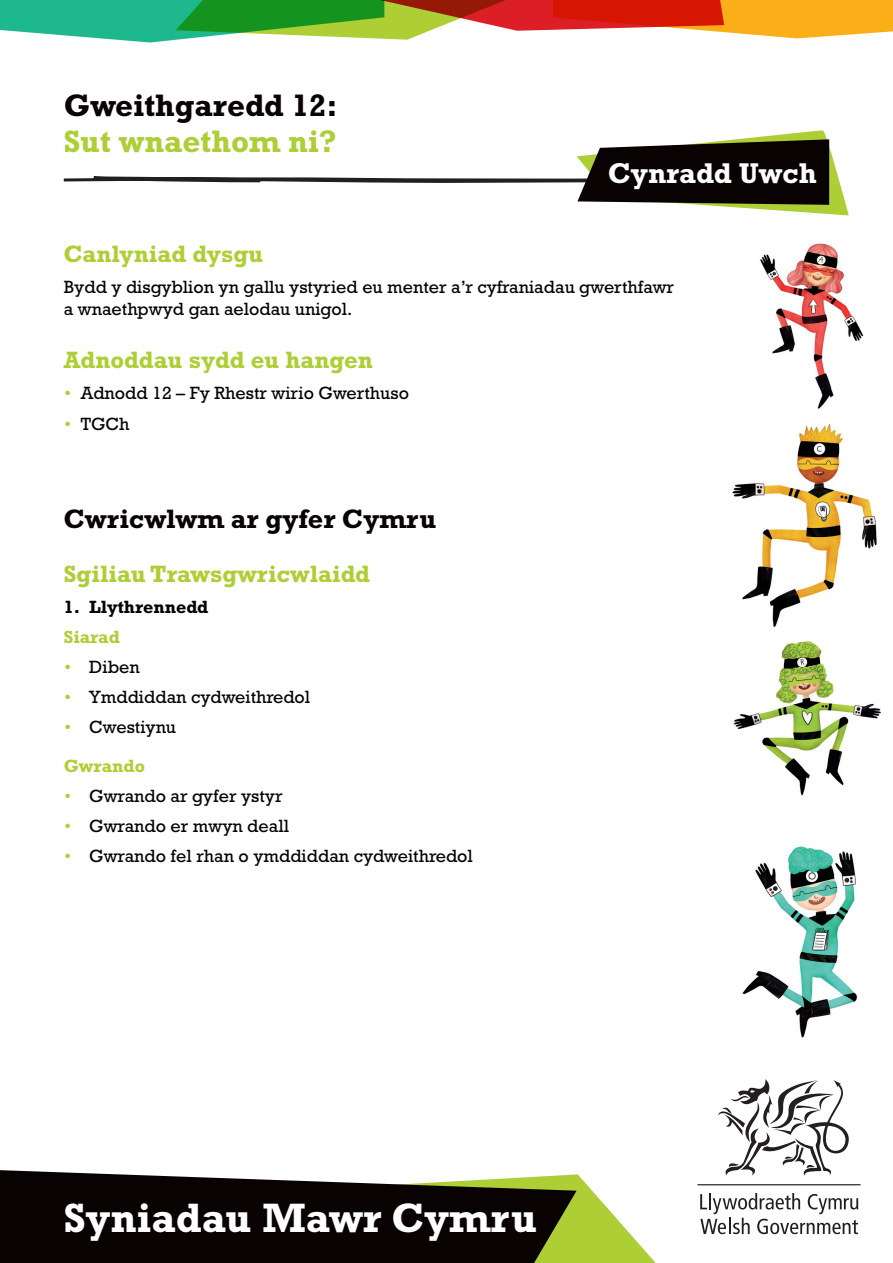
<style>
.page{position:relative;width:893px;height:1263px;background:#fff}
.page>*{position:absolute;margin:0;border:0;box-sizing:border-box;transform-origin:0 0}
.t1{font:700 41.7px "Rockwell";color:#fff}
.t2{font:700 31.5px "Rockwell";color:#080302}
.t3{font:700 31.5px "Rockwell";color:#aece36}
.t4{font:700 29.1px "Rockwell";color:#fff}
.t5{font:700 27px "Rockwell";color:#080302}
.t6{font:700 24px "Rockwell";color:#aece36}
.t7{font:18px/22.5px "Rockwell";color:#080302}
.t8{font:700 18px "Rockwell";color:#080302}
.t9{font:700 18px "Rockwell";color:#aece36}
.s1{font-style:italic;color:#aece36}
.s2{font-weight:700;color:#aece36}
</style>
<div class="page">
<svg style="left:577px;top:1174px;width:79px;height:89px"></svg>
<svg style="left:0;top:1170px;width:577px;height:93px;background:#26231a"></svg>
<img style="left:733px;top:641px;width:148px;height:155px">
<img style="left:760px;top:243px;width:103px;height:166px">
<img style="left:732px;top:423px;width:145px;height:204px">
<img style="left:742px;top:846px;width:115px;height:192px">
<svg style="left:718px;top:1079px;width:131px;height:97px"></svg>
<svg style="left:700px;top:1193px;width:158px;height:41px"></svg>
<hr style="left:697px;top:1184px;width:164px;height:1px;background:#231f20">
<svg style="left:63px;top:130px;width:786px;height:85px"></svg>
<svg style="left:0;top:0;width:893px;height:43px"></svg>
<h2 class="t2" style="left:64px;top:87px;width:275px">Gweithgaredd 12:</h2>
<h2 class="t3" style="left:64px;top:123px;width:275px">Sut wnaethom ni?</h2>
<h3 class="t4" style="left:608px;top:156px;width:210px">Cynradd Uwch</h3>
<h3 class="t6" style="left:64px;top:240px;width:201px">Canlyniad dysgu</h3>
<p class="t7" style="left:64px;top:275px;width:612px">Bydd y disgyblion yn gallu ystyried eu menter a’r cyfraniadau gwerthfawr a wnaethpwyd gan aelodau unigol.</p>
<h3 class="t6" style="left:64px;top:345px;width:311px">Adnoddau sydd eu hangen</h3>
<p class="t7" style="left:64px;top:381px;width:347px"><span class="s1">•</span> Adnodd 12 – Fy Rhestr wirio Gwerthuso</p>
<p class="t7" style="left:64px;top:412px;width:67px"><span class="s1">•</span> TGCh</p>
<h3 class="t5" style="left:64px;top:503px;width:374px">Cwricwlwm ar gyfer Cymru</h3>
<h3 class="t6" style="left:64px;top:559px;width:308px">Sgiliau Trawsgwricwlaidd</h3>
<p class="t8" style="left:64px;top:596px;width:146px">1. Llythrennedd</p>
<p class="t9" style="left:64px;top:626px;width:58px">Siarad</p>
<p class="t7" style="left:64px;top:655px;width:78px"><span class="s1">•</span> Diben</p>
<p class="t7" style="left:64px;top:685px;width:248px"><span class="s1">•</span> Ymddiddan cydweithredol</p>
<p class="t7" style="left:64px;top:707px;width:114px;line-height:38.5px"><span class="s1">•</span> Cwestiynu<br><span class="s2">Gwrando</span></p>
<p class="t7" style="left:64px;top:784px;width:220px"><span class="s1">•</span> Gwrando ar gyfer ystyr</p>
<p class="t7" style="left:64px;top:814px;width:227px"><span class="s1">•</span> Gwrando er mwyn deall</p>
<p class="t7" style="left:64px;top:844px;width:411px"><span class="s1">•</span> Gwrando fel rhan o ymddiddan cydweithredol</p>
<h1 class="t1" style="left:64px;top:1193px;width:475px">Syniadau Mawr Cymru</h1>
</div>
